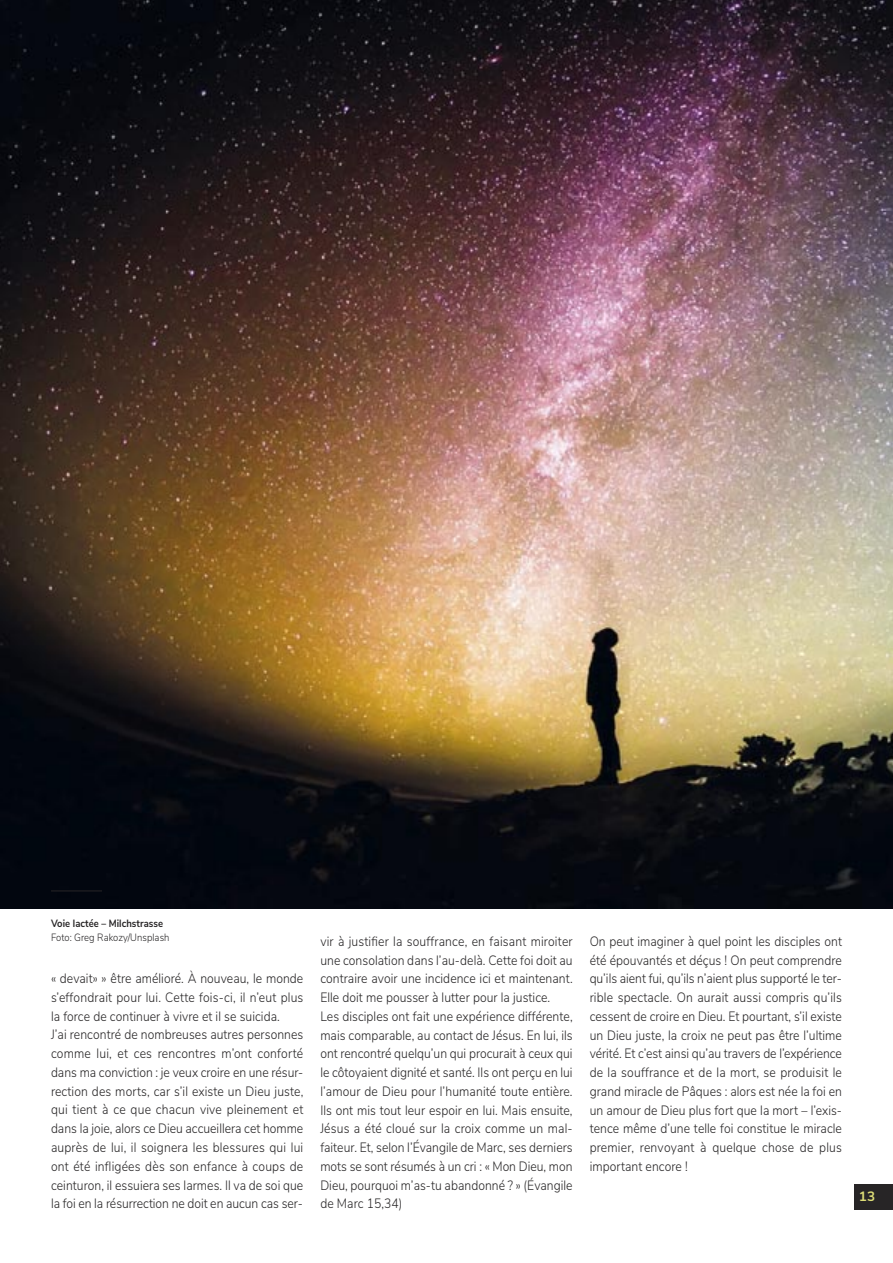
<style>
.page{position:relative;width:893px;height:1263px;background:#fff}
.page>*{position:absolute;margin:0;border:0;box-sizing:border-box;transform-origin:0 0}
.t1{font:300 13.5px/18.8px "Nunito Sans";letter-spacing:.005em;color:#272526;text-align:justify;scale:.9 1}
.t2{font:700 13.5px "Nunito Sans";color:#dd7}
.t3{font:300 10.5px "Nunito Sans";letter-spacing:.005em;color:#272526;scale:.9 1}
.t4{font:700 10.5px "Nunito Sans";letter-spacing:.005em;color:#272526;scale:.9 1}
</style>
<div class="page">
<div style="left:855px;top:1184px;width:38px;height:26px;background:#272526"></div>
<img style="left:0;top:0;width:893px;height:909px">
<hr style="left:51px;top:891px;width:51px;height:1px;background:#272526">
<p class="t4" style="left:51px;top:920px;width:126px">Voie lactée – Milchstrasse</p>
<p class="t3" style="left:51px;top:933px;width:133px">Foto: Greg Rakozy/Unsplash</p>
<p class="t1" style="left:51px;top:970px;width:282px">« devait» » être amélioré. À nouveau, le monde s’effondrait pour lui. Cette fois-ci, il n’eut plus la force de continuer à vivre et il se suicida.</p>
<p class="t1" style="left:51px;top:1026px;width:282px">J’ai rencontré de nombreuses autres personnes comme lui, et ces rencontres m’ont conforté dans ma conviction : je veux croire en une résur&shy;rection des morts, car s’il existe un Dieu juste, qui tient à ce que chacun vive pleinement et dans la joie, alors ce Dieu accueillera cet homme auprès de lui, il soignera les blessures qui lui ont été infligées dès son enfance à coups de ceinturon, il essuiera ses larmes. Il va de soi que la foi en la résurrection ne doit en aucun cas ser-</p>
<p class="t1" style="left:320px;top:933px;width:282px">vir à justifier la souffrance, en faisant miroiter une consolation dans l’au-delà. Cette foi doit au contraire avoir une incidence ici et maintenant.<br>Elle doit me pousser à lutter pour la justice.</p>
<p class="t1" style="left:320px;top:1008px;width:282px">Les disciples ont fait une expérience différente, mais comparable, au contact de Jésus. En lui, ils ont rencontré quelqu’un qui procurait à ceux qui le côtoyaient dignité et santé. Ils ont perçu en lui l’amour de Dieu pour l’humanité toute entière.<br>Ils ont mis tout leur espoir en lui. Mais ensuite, Jésus a été cloué sur la croix comme un mal&shy;faiteur. Et, selon l’Évangile de Marc, ses derniers mots se sont résumés à un cri : « Mon Dieu, mon Dieu, pourquoi m’as-tu abandonné ? » (Évangile de Marc 15,34)</p>
<p class="t1" style="left:590px;top:933px;width:282px">On peut imaginer à quel point les disciples ont été épouvantés et déçus ! On peut comprendre qu’ils aient fui, qu’ils n’aient plus supporté le ter&shy;rible spectacle. On aurait aussi compris qu’ils cessent de croire en Dieu. Et pourtant, s’il existe un Dieu juste, la croix ne peut pas être l’ultime vérité. Et c’est ainsi qu’au travers de l’expérience de la souffrance et de la mort, se produisit le grand miracle de Pâques : alors est née la foi en un amour de Dieu plus fort que la mort – l’exis&shy;tence même d’une telle foi constitue le miracle premier, renvoyant à quelque chose de plus important encore !</p>
<p class="t2" style="left:859px;top:1191px;width:18px">13</p>
</div>
